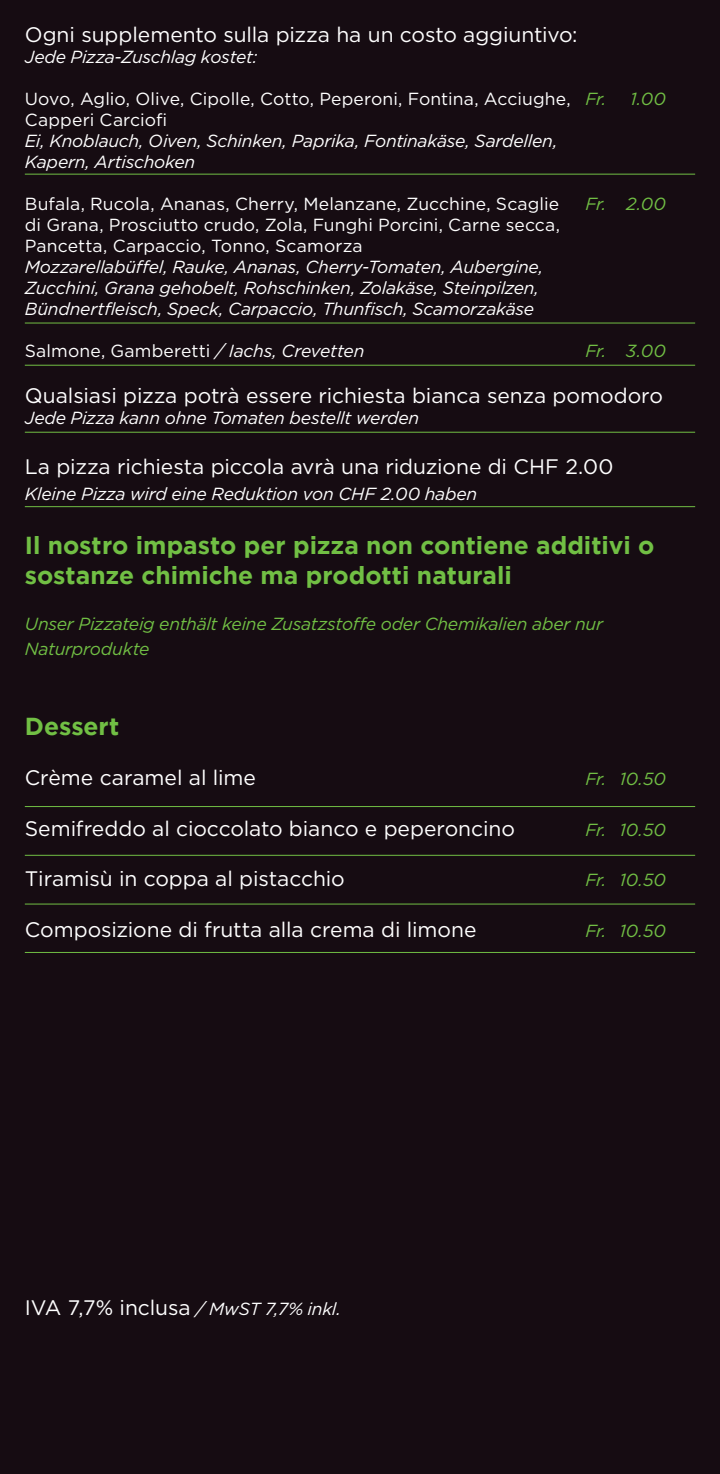
<style>
.page{position:relative;width:720px;height:1474px;background:#fff}
.page>*{position:absolute;margin:0;border:0;box-sizing:border-box;transform-origin:0 0}
.t1{font:700 24.5px/29.4px "Gotham";color:#71bf44}
.t2{font:21px "Gotham";letter-spacing:-.005em;color:#fff}
.t3{font:italic 17.5px "Gotham";letter-spacing:-.015em;color:#fff}
.t4{font:17.5px "Gotham";letter-spacing:.005em;color:#fff}
.t5{font:italic 17.5px "Gotham";letter-spacing:-.015em;color:#71bf44}
.s1{font-style:italic;color:#71bf44}
.s2{font-style:italic}
.s3{font-style:italic;font-size:17.5px}
</style>
<div class="page">
<div style="left:0;top:0;width:719px;height:1473px;background:#160c12"></div>
<hr style="left:25px;top:174px;width:669px;height:1px;background:#71bf44">
<hr style="left:25px;top:322px;width:669px;height:1px;background:#71bf44">
<hr style="left:25px;top:365px;width:669px;height:1px;background:#71bf44">
<hr style="left:25px;top:432px;width:669px;height:1px;background:#71bf44">
<hr style="left:25px;top:506px;width:669px;height:1px;background:#71bf44">
<hr style="left:25px;top:806px;width:669px;height:1px;background:#71bf44">
<hr style="left:25px;top:854px;width:669px;height:1px;background:#71bf44">
<hr style="left:25px;top:903px;width:669px;height:1px;background:#71bf44">
<hr style="left:25px;top:952px;width:669px;height:1px;background:#71bf44">
<p class="t2" style="left:25px;top:21px;width:554px">Ogni supplemento sulla pizza ha un costo aggiuntivo:</p>
<p class="t3" style="left:25px;top:47px;width:234px">Jede Pizza-Zuschlag kostet:</p>
<p class="t4" style="left:25px;top:87px;width:583px">Uovo, Aglio, Olive, Cipolle, Cotto, Peperoni, Fontina, Acciughe, <span class="s1">Fr.</span></p>
<p class="t5" style="left:630px;top:89px;width:37px">1.00</p>
<p class="t4" style="left:25px;top:108px;width:144px">Capperi Carciofi</p>
<p class="t3" style="left:25px;top:131px;width:534px">Ei, Knoblauch, Oiven, Schinken, Paprika, Fontinakäse, Sardellen,</p>
<p class="t3" style="left:25px;top:152px;width:172px">Kapern, Artischoken</p>
<p class="t4" style="left:25px;top:192px;width:535px">Bufala, Rucola, Ananas, Cherry, Melanzane, Zucchine, Scaglie</p>
<p class="t5" style="left:585px;top:194px;width:82px">Fr. 2.00</p>
<p class="t4" style="left:25px;top:213px;width:536px">di Grana, Prosciutto crudo, Zola, Funghi Porcini, Carne secca,</p>
<p class="t4" style="left:25px;top:234px;width:339px">Pancetta, Carpaccio, Tonno, Scamorza</p>
<p class="t3" style="left:25px;top:257px;width:519px">Mozzarellabüffel, Rauke, Ananas, Cherry-Tomaten, Aubergine,</p>
<p class="t3" style="left:25px;top:278px;width:515px">Zucchini, Grana gehobelt, Rohschinken, Zolakäse, Steinpilzen,</p>
<p class="t3" style="left:25px;top:299px;width:510px">Bündnertfleisch, Speck, Carpaccio, Thunfisch, Scamorzakäse</p>
<p class="t4" style="left:25px;top:339px;width:341px">Salmone, Gamberetti <span class="s2">/ Iachs, Crevetten</span></p>
<p class="t5" style="left:585px;top:341px;width:82px">Fr. 3.00</p>
<p class="t2" style="left:25px;top:382px;width:639px">Qualsiasi pizza potrà essere richiesta bianca senza pomodoro</p>
<p class="t3" style="left:25px;top:408px;width:396px">Jede Pizza kann ohne Tomaten bestellt werden</p>
<p class="t2" style="left:25px;top:453px;width:590px">La pizza richiesta piccola avrà una riduzione di CHF 2.00</p>
<p class="t3" style="left:25px;top:484px;width:454px">Kleine Pizza wird eine Reduktion von CHF 2.00 haben</p>
<p class="t1" style="left:25px;top:530px;width:631px">Il nostro impasto per pizza non contiene additivi o sostanze chimiche ma prodotti naturali</p>
<p class="t5" style="left:25px;top:614px;width:579px">Unser Pizzateig enthält keine Zusatzstoffe oder Chemikalien aber nur</p>
<p class="t5" style="left:25px;top:639px;width:126px">Naturprodukte</p>
<p class="t1" style="left:25px;top:711px;width:96px">Dessert</p>
<p class="t2" style="left:25px;top:764px;width:233px">Crème caramel al lime</p>
<p class="t5" style="left:585px;top:769px;width:82px">Fr. 10.50</p>
<p class="t2" style="left:25px;top:815px;width:491px">Semifreddo al cioccolato bianco e peperoncino</p>
<p class="t5" style="left:585px;top:820px;width:82px">Fr. 10.50</p>
<p class="t2" style="left:25px;top:865px;width:321px">Tiramisù in coppa al pistacchio</p>
<p class="t5" style="left:585px;top:870px;width:82px">Fr. 10.50</p>
<p class="t2" style="left:25px;top:915px;width:453px">Composizione di frutta alla crema di limone</p>
<p class="t5" style="left:585px;top:920px;width:82px">Fr. 10.50</p>
<p class="t2" style="left:25px;top:1293px;width:317px">IVA 7,7% inclusa <span class="s3">/ MwST 7,7% inkl.</span></p>
</div>
